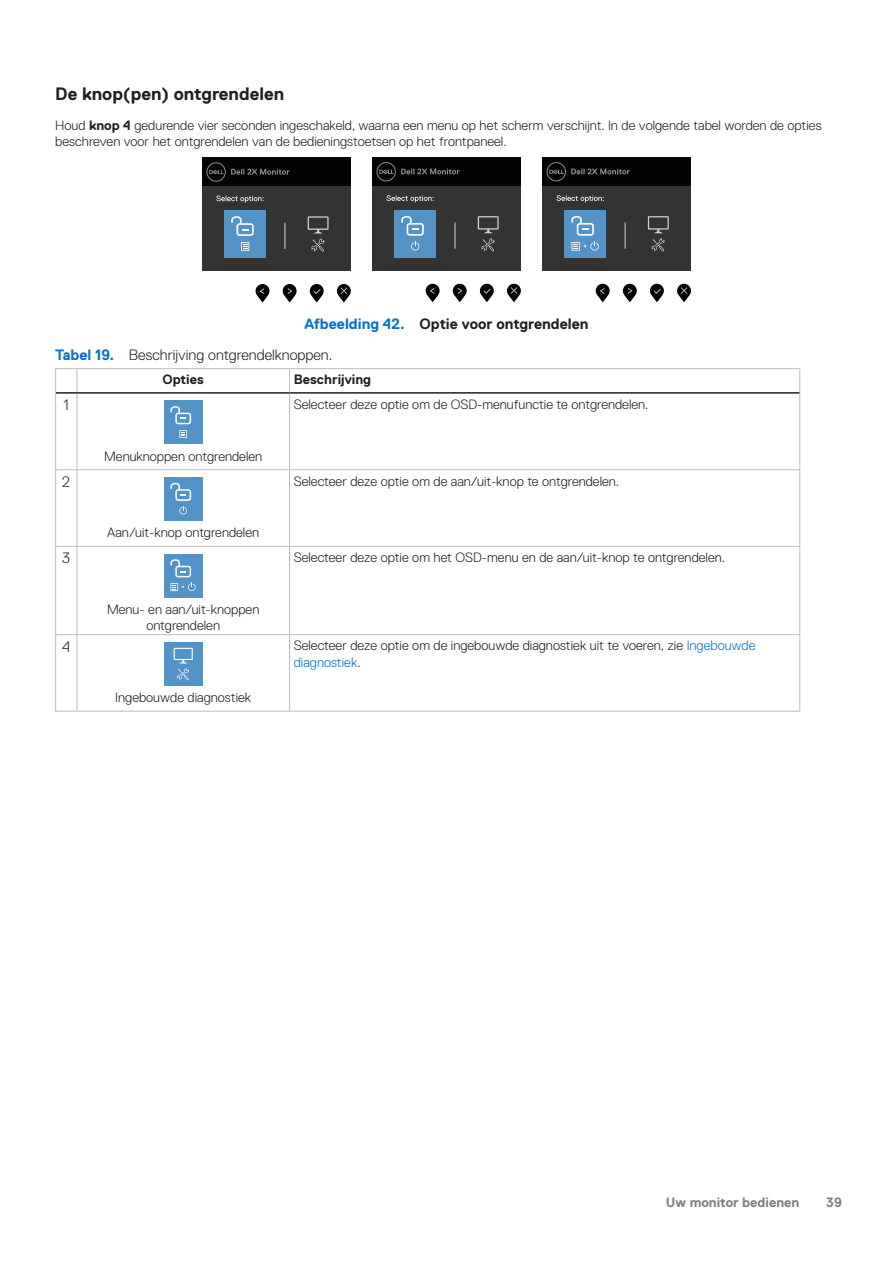
<style>
.page{position:relative;width:893px;height:1263px;background:#fff}
.page>*{position:absolute;margin:0;border:0;box-sizing:border-box;transform-origin:0 0}
.d_Head3{font:700 18px "Dell Replica";color:#231f20}
.d_Table_Title{font:300 15px "Dell Replica";color:#231f20}
.d_Image_Title{font:700 15px "Dell Replica";color:#231f20}
.d_Image{font:300 15px "Dell Replica";color:#231f20}
.d_Table_Paragraph{font:300 13.5px/16.5px "Dell Replica";color:#231f20}
.d_Paragraph{font:300 13.5px/16.5px "Dell Replica";color:#231f20}
.d_Image-2{font:300 13.5px/16.5px "Dell Replica";color:#231f20;text-align:center}
.t1{font:700 13.5px "Dell Replica";color:#808080}
.d_Table_Head{font:700 13.5px "Dell Replica";color:#231f20}
.s1{font-weight:700}
.s2{color:#0672cb}
.s3{font-weight:700;color:#0672cb}
</style>
<div class="page">
<div style="left:202px;top:158px;width:149px;height:113px;background:#333334"></div>
<div style="left:202px;top:158px;width:149px;height:28px;background:#030303"></div>
<svg style="left:216px;top:196px;width:48px;height:7px"></svg>
<svg style="left:283px;top:284px;width:14px;height:18px"></svg>
<svg style="left:256px;top:284px;width:13px;height:18px"></svg>
<svg style="left:337px;top:284px;width:14px;height:18px"></svg>
<svg style="left:310px;top:284px;width:14px;height:18px"></svg>
<svg style="left:285px;top:223px;width:1px;height:26px"></svg>
<svg style="left:308px;top:216px;width:21px;height:36px"></svg>
<div style="left:224px;top:210px;width:42px;height:48px;background:#5493c7"></div>
<svg style="left:231px;top:216px;width:23px;height:20px"></svg>
<svg style="left:241px;top:242px;width:8px;height:9px"></svg>
<svg style="left:206px;top:162px;width:84px;height:20px"></svg>
<div style="left:372px;top:158px;width:149px;height:113px;background:#333334"></div>
<div style="left:372px;top:158px;width:149px;height:28px;background:#030303"></div>
<svg style="left:386px;top:195px;width:48px;height:7px"></svg>
<svg style="left:453px;top:284px;width:14px;height:18px"></svg>
<svg style="left:426px;top:284px;width:14px;height:18px"></svg>
<svg style="left:507px;top:284px;width:14px;height:18px"></svg>
<svg style="left:480px;top:284px;width:14px;height:18px"></svg>
<svg style="left:455px;top:222px;width:1px;height:27px"></svg>
<svg style="left:478px;top:216px;width:21px;height:35px"></svg>
<div style="left:394px;top:210px;width:42px;height:47px;background:#5493c7"></div>
<svg style="left:401px;top:216px;width:23px;height:20px"></svg>
<svg style="left:411px;top:242px;width:8px;height:8px"></svg>
<svg style="left:376px;top:162px;width:84px;height:19px"></svg>
<div style="left:542px;top:158px;width:149px;height:113px;background:#333334"></div>
<div style="left:542px;top:158px;width:149px;height:28px;background:#030303"></div>
<svg style="left:557px;top:195px;width:47px;height:7px"></svg>
<svg style="left:623px;top:284px;width:14px;height:18px"></svg>
<svg style="left:596px;top:284px;width:14px;height:18px"></svg>
<svg style="left:677px;top:284px;width:14px;height:18px"></svg>
<svg style="left:650px;top:284px;width:14px;height:18px"></svg>
<svg style="left:625px;top:222px;width:1px;height:27px"></svg>
<svg style="left:648px;top:216px;width:21px;height:35px"></svg>
<div style="left:564px;top:210px;width:42px;height:47px;background:#5493c7"></div>
<svg style="left:571px;top:216px;width:23px;height:20px"></svg>
<svg style="left:571px;top:242px;width:28px;height:9px"></svg>
<svg style="left:547px;top:162px;width:83px;height:19px"></svg>
<hr style="left:77px;top:368px;width:213px;height:1px;background:#bcbdc0">
<svg style="left:55px;top:368px;width:23px;height:25px"></svg>
<hr style="left:290px;top:368px;width:510px;height:1px;background:#bcbdc0">
<svg style="left:289px;top:369px;width:1px;height:23px"></svg>
<svg style="left:799px;top:369px;width:1px;height:24px"></svg>
<hr style="left:55px;top:393px;width:1px;height:76px;background:#bcbdc0">
<hr style="left:77px;top:394px;width:1px;height:75px;background:#bcbdc0">
<hr style="left:289px;top:394px;width:1px;height:75px;background:#bcbdc0">
<hr style="left:799px;top:393px;width:1px;height:76px;background:#bcbdc0">
<svg style="left:55px;top:469px;width:22px;height:1px"></svg>
<hr style="left:55px;top:470px;width:1px;height:76px;background:#bcbdc0">
<hr style="left:77px;top:469px;width:213px;height:1px;background:#bcbdc0">
<hr style="left:77px;top:470px;width:1px;height:76px;background:#bcbdc0">
<hr style="left:290px;top:469px;width:510px;height:1px;background:#bcbdc0">
<hr style="left:289px;top:470px;width:1px;height:76px;background:#bcbdc0">
<hr style="left:799px;top:470px;width:1px;height:76px;background:#bcbdc0">
<svg style="left:55px;top:546px;width:22px;height:1px"></svg>
<hr style="left:55px;top:547px;width:1px;height:87px;background:#bcbdc0">
<hr style="left:77px;top:546px;width:213px;height:1px;background:#bcbdc0">
<hr style="left:77px;top:547px;width:1px;height:87px;background:#bcbdc0">
<hr style="left:290px;top:546px;width:510px;height:1px;background:#bcbdc0">
<hr style="left:289px;top:547px;width:1px;height:87px;background:#bcbdc0">
<hr style="left:799px;top:547px;width:1px;height:87px;background:#bcbdc0">
<svg style="left:55px;top:634px;width:22px;height:1px"></svg>
<hr style="left:55px;top:635px;width:1px;height:76px;background:#bcbdc0">
<hr style="left:77px;top:634px;width:213px;height:1px;background:#bcbdc0">
<hr style="left:77px;top:635px;width:1px;height:76px;background:#bcbdc0">
<hr style="left:290px;top:634px;width:510px;height:1px;background:#bcbdc0">
<hr style="left:289px;top:635px;width:1px;height:76px;background:#bcbdc0">
<hr style="left:799px;top:635px;width:1px;height:76px;background:#bcbdc0">
<svg style="left:55px;top:711px;width:22px;height:1px"></svg>
<hr style="left:77px;top:711px;width:213px;height:1px;background:#bcbdc0">
<hr style="left:290px;top:711px;width:510px;height:1px;background:#bcbdc0">
<hr style="left:56px;top:392px;width:21px;height:2px;background:#231f20">
<hr style="left:77px;top:392px;width:213px;height:2px;background:#231f20">
<hr style="left:290px;top:392px;width:509px;height:2px;background:#231f20">
<div style="left:164px;top:400px;width:38px;height:44px;background:#5493c7"></div>
<svg style="left:170px;top:406px;width:21px;height:18px"></svg>
<svg style="left:179px;top:430px;width:8px;height:8px"></svg>
<div style="left:164px;top:477px;width:38px;height:44px;background:#5493c7"></div>
<svg style="left:170px;top:482px;width:21px;height:32px"></svg>
<div style="left:164px;top:554px;width:38px;height:43px;background:#5493c7"></div>
<svg style="left:170px;top:559px;width:21px;height:18px"></svg>
<svg style="left:171px;top:583px;width:25px;height:8px"></svg>
<div style="left:164px;top:642px;width:38px;height:44px;background:#5493c7"></div>
<svg style="left:174px;top:648px;width:19px;height:32px"></svg>
<h3 class="d_Head3" style="left:55px;top:84px;width:230px">De knop(pen) ontgrendelen</h3>
<p class="d_Paragraph" style="left:55px;top:117px;width:768px">Houd <span class="s1">knop 4</span> gedurende vier seconden ingeschakeld, waarna een menu op het scherm verschijnt. In de volgende tabel worden de opties beschreven voor het ontgrendelen van de bedieningstoetsen op het frontpaneel.</p>
<p class="d_Image_Title" style="left:304px;top:315px;width:285px"><span class="s2">Afbeelding 42.</span> Optie voor ontgrendelen</p>
<p class="d_Table_Title" style="left:55px;top:346px;width:279px"><span class="s3">Tabel 19.</span> Beschrijving ontgrendelknoppen.</p>
<p class="d_Table_Head" style="left:163px;top:372px;width:43px">Opties</p>
<p class="d_Table_Head" style="left:294px;top:372px;width:79px">Beschrijving</p>
<p class="d_Image" style="left:64px;top:397px;width:7px">1</p>
<p class="d_Table_Paragraph" style="left:294px;top:396px;width:356px">Selecteer deze optie om de OSD-menufunctie te ontgrendelen.</p>
<p class="d_Image-2" style="left:104px;top:448px;width:160px">Menuknoppen ontgrendelen</p>
<p class="d_Image" style="left:62px;top:473px;width:9px">2</p>
<p class="d_Table_Paragraph" style="left:294px;top:473px;width:327px">Selecteer deze optie om de aan/uit-knop te ontgrendelen.</p>
<p class="d_Image-2" style="left:107px;top:524px;width:153px">Aan/uit-knop ontgrendelen</p>
<p class="d_Image" style="left:62px;top:550px;width:9px">3</p>
<p class="d_Table_Paragraph" style="left:294px;top:549px;width:433px">Selecteer deze optie om het OSD-menu en de aan/uit-knop te ontgrendelen.</p>
<p class="d_Image-2" style="left:107px;top:601px;width:154px">Menu- en aan/uit-knoppen ontgrendelen</p>
<p class="d_Image" style="left:62px;top:638px;width:9px">4</p>
<p class="d_Table_Paragraph" style="left:294px;top:637px;width:463px">Selecteer deze optie om de ingebouwde diagnostiek uit te voeren, zie <span class="s2">Ingebouwde diagnostiek</span>.</p>
<p class="d_Image-2" style="left:115px;top:689px;width:137px">Ingebouwde diagnostiek</p>
<p class="t1" style="left:666px;top:1195px;width:135px">Uw monitor bedienen</p>
<p class="t1" style="left:826px;top:1195px;width:17px">39</p>
</div>
